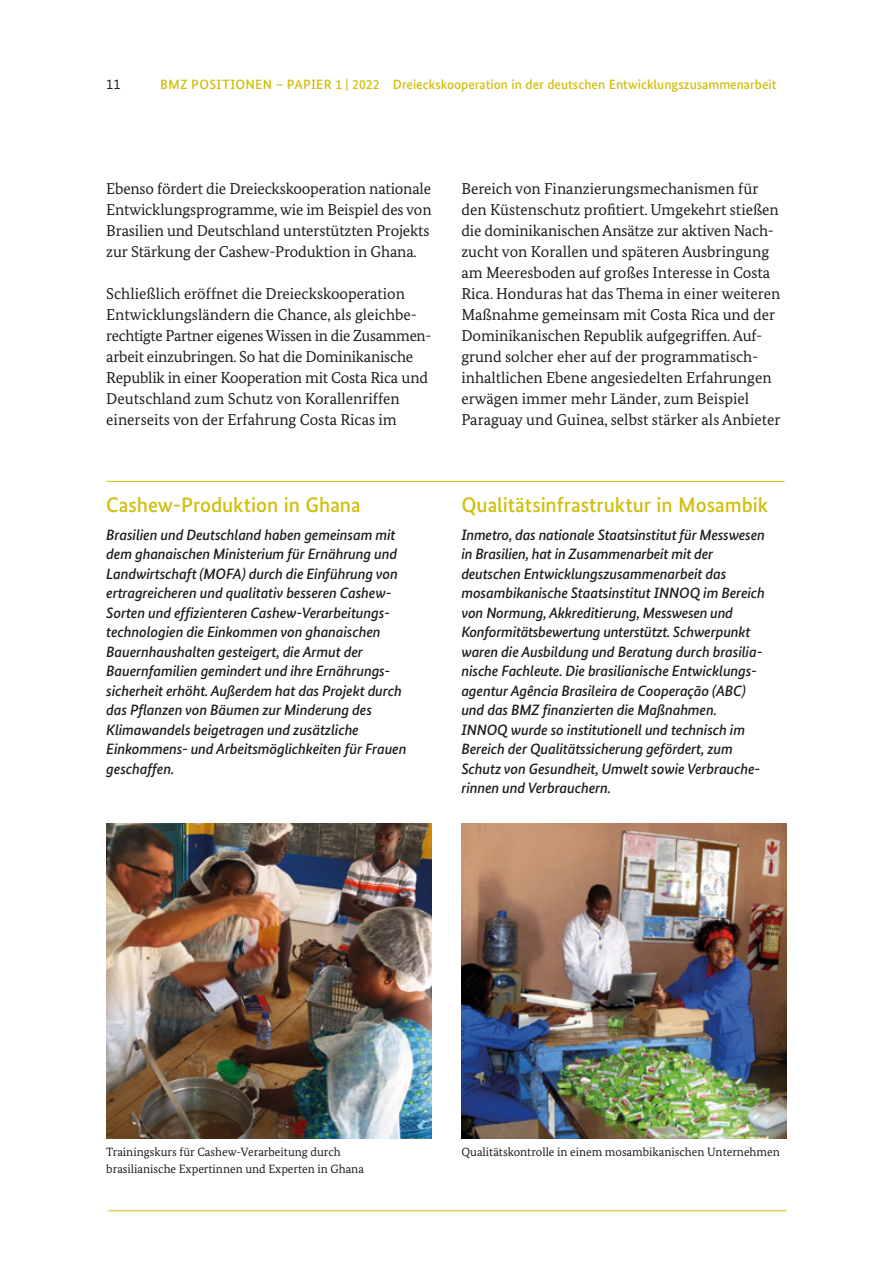
<style>
.page{position:relative;width:893px;height:1263px;background:#fff}
.page>*{position:absolute;margin:0;border:0;box-sizing:border-box;transform-origin:0 0}
.t1{font:500 21px "Bundes Sans";letter-spacing:-.005em;color:#d0bf0e}
.t2{font:15.75px/21px "Bundes Serif";color:#1d1d1b}
.t3{font:italic 500 15px/19.5px "Bundes Sans";letter-spacing:-.01em;color:#1d1d1b}
.t4{font:14.25px "Bundes Sans";color:#1d1d1b}
.t5{font:500 13.5px "Bundes Sans";color:#d0bf0e}
.t6{font:12px/16.5px "Bundes Serif";color:#1d1d1b}
</style>
<div class="page">
<hr style="left:106px;top:481px;width:678px;height:1px;background:#d0bf0e">
<hr style="left:108px;top:1210px;width:679px;height:1px;background:#d0bf0e">
<img style="left:106px;top:824px;width:326px;height:314px">
<img style="left:461px;top:824px;width:326px;height:314px">
<p class="t4" style="left:106px;top:75px;width:16px">11</p>
<p class="t5" style="left:160px;top:76px;width:618px">BMZ POSITIONEN – PAPIER 1 | 2022 Dreieckskooperation in der deutschen Entwicklungszusammenarbeit</p>
<p class="t2" style="left:106px;top:178px;width:327px">Ebenso fördert die Dreieckskooperation nationale Entwicklungsprogramme, wie im Beispiel des von Brasilien und Deutschland unterstützten Projekts zur Stärkung der Cashew-Produktion in Ghana.</p>
<p class="t2" style="left:106px;top:283px;width:327px">Schließlich eröffnet die Dreieckskooperation Entwicklungsländern die Chance, als gleichbe&shy;rechtigte Partner eigenes Wissen in die Zusammen&shy;arbeit einzubringen. So hat die Dominikanische Republik in einer Kooperation mit Costa Rica und Deutschland zum Schutz von Korallenriffen einerseits von der Erfahrung Costa Ricas im</p>
<h1 class="t1" style="left:106px;top:491px;width:256px">Cashew-Produktion in Ghana</h1>
<p class="t3" style="left:106px;top:524px;width:302px">Brasilien und Deutschland haben gemeinsam mit dem ghanaischen Ministerium für Ernährung und Landwirtschaft (MOFA) durch die Einführung von ertragreicheren und qualitativ besseren Cashew-Sorten und effizienteren Cashew-Verarbeitungs&shy;technologien die Einkommen von ghanaischen Bauernhaushalten gesteigert, die Armut der Bauernfamilien gemindert und ihre Ernährungs&shy;sicherheit erhöht. Außerdem hat das Projekt durch das Pflanzen von Bäumen zur Minderung des Klimawandels beigetragen und zusätzliche Einkommens- und Arbeitsmöglichkeiten für Frauen geschaffen.</p>
<p class="t2" style="left:461px;top:178px;width:321px">Bereich von Finanzierungsmechanismen für den Küstenschutz profitiert. Umgekehrt stießen die dominikanischen Ansätze zur aktiven Nach&shy;zucht von Korallen und späteren Ausbringung am Meeresboden auf großes Interesse in Costa Rica. Honduras hat das Thema in einer weiteren Maßnahme gemeinsam mit Costa Rica und der Dominikanischen Republik aufgegriffen. Auf&shy;grund solcher eher auf der programmatisch&shy;inhaltlichen Ebene angesiedelten Erfahrungen erwägen immer mehr Länder, zum Beispiel Paraguay und Guinea, selbst stärker als Anbieter</p>
<h1 class="t1" style="left:461px;top:491px;width:308px">Qualitätsinfrastruktur in Mosambik</h1>
<p class="t3" style="left:461px;top:524px;width:305px">Inmetro, das nationale Staatsinstitut für Messwesen in Brasilien, hat in Zusammenarbeit mit der deutschen Entwicklungszusammenarbeit das mosambikanische Staatsinstitut INNOQ im Bereich von Normung, Akkreditierung, Messwesen und Konformitätsbewertung unterstützt. Schwerpunkt waren die Ausbildung und Beratung durch brasilia&shy;nische Fachleute. Die brasilianische Entwicklungs&shy;agentur Agência Brasileira de Cooperação (ABC) und das BMZ finanzierten die Maßnahmen.<br>INNOQ wurde so institutionell und technisch im Bereich der Qualitätssicherung gefördert, zum Schutz von Gesundheit, Umwelt sowie Verbrauche&shy;rinnen und Verbrauchern.</p>
<p class="t6" style="left:106px;top:1144px;width:259px">Trainingskurs für Cashew-Verarbeitung durch brasilianische Expertinnen und Experten in Ghana</p>
<p class="t6" style="left:461px;top:1144px;width:320px">Qualitätskontrolle in einem mosambikanischen Unternehmen</p>
</div>
